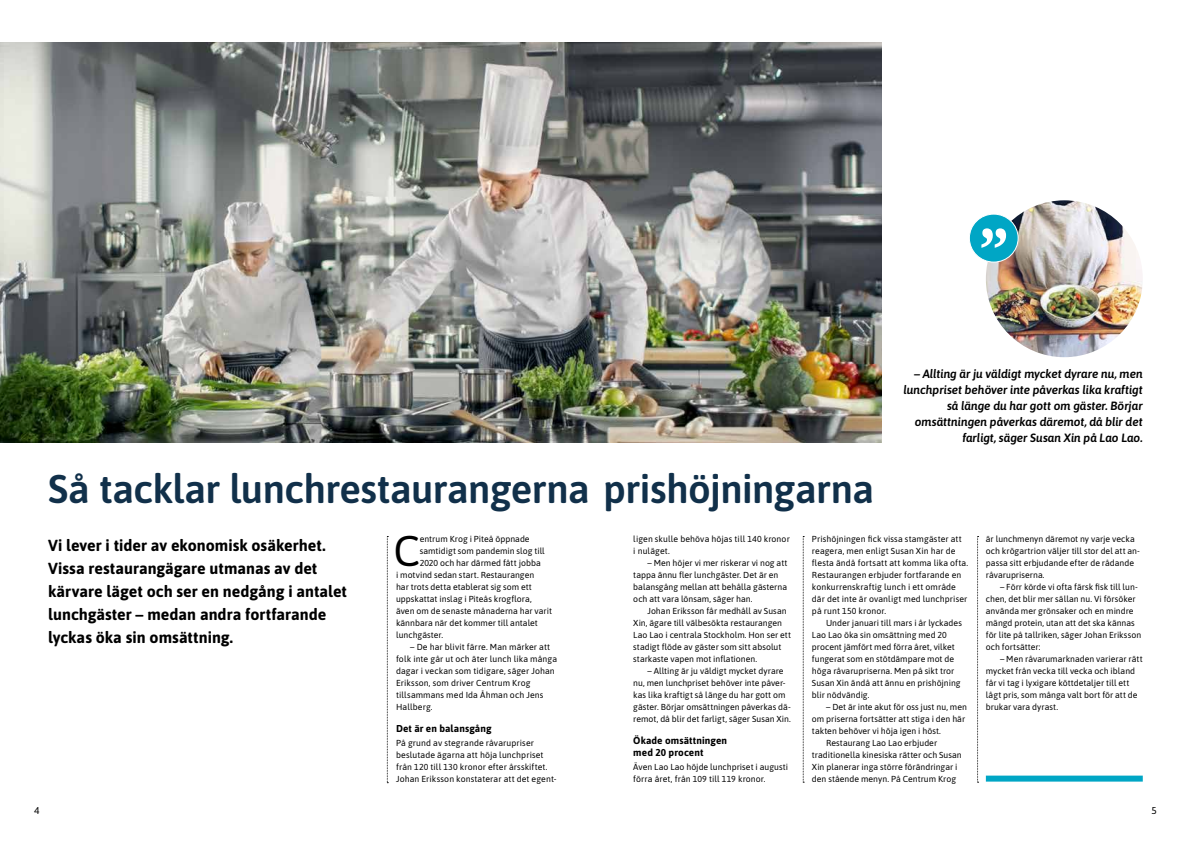
<style>
.page{position:relative;width:1191px;height:842px;background:#fff}
.page>*{position:absolute;margin:0;border:0;box-sizing:border-box;transform-origin:0 0}
.t1{font:42.9px "Asap";color:#000}
.t2{font:600 40px "Asap";letter-spacing:-.015em;color:#11304a}
.t3{font:700 16px/23px "Asap";color:#000}
.t4{font:italic 600 12px/16px "Asap";letter-spacing:-.005em;color:#000;text-align:right}
.t5{font:700 10px/12px "Asap";letter-spacing:.01em;color:#000}
.t6{font:10px "Asap";color:#000}
.t7{font:8.7px/12px "Asap";letter-spacing:.005em;color:#000}
</style>
<div class="page">
<img style="left:986px;top:200px;width:156px;height:157px;border-radius:78px">
<img style="left:0;top:43px;width:882px;height:399px">
<svg style="left:387px;top:536px;width:1px;height:247px"></svg>
<svg style="left:803px;top:536px;width:1px;height:247px"></svg>
<svg style="left:977px;top:536px;width:1px;height:247px"></svg>
<div style="left:969px;top:214px;width:49px;height:48px;background:#00a6c5;border-radius:50%"></div>
<div style="left:969px;top:214px;width:49px;height:49px;border:1px solid #fff;border-radius:50%"></div>
<svg style="left:981px;top:228px;width:25px;height:20px"></svg>
<div style="left:986px;top:776px;width:156px;height:6px;background:#00a6c5"></div>
<h3 class="t4" style="left:903px;top:366px;width:241px">– Allting är ju väldigt mycket dyrare nu, men lunchpriset behöver inte påverkas lika kraftigt så länge du har gott om gäster. Börjar omsättningen påverkas däremot, då blir det farligt, säger Susan Xin på Lao Lao.</h3>
<h2 class="t2" style="left:48px;top:461px;width:827px">Så tacklar lunchrestaurangerna prishöjningarna</h2>
<h3 class="t3" style="left:48px;top:533px;width:300px">Vi lever i tider av ekonomisk osäkerhet.<br>Vissa restaurangägare utmanas av det kärvare läget och ser en nedgång i antalet lunchgäster – medan andra fortfarande lyckas öka sin omsättning.</h3>
<p class="t7" style="left:633px;top:532px;width:158px">ligen skulle behöva höjas till 140 kronor i nuläget.</p>
<p class="t7" style="left:812px;top:532px;width:158px">Prishöjningen fick vissa stamgäster att reagera, men enligt Susan Xin har de flesta ändå fortsatt att komma lika ofta.<br>Restaurangen erbjuder fortfarande en konkurrenskraftig lunch i ett område där det inte är ovanligt med lunchpriser på runt 150 kronor.</p>
<p class="t7" style="left:812px;top:616px;width:151px;text-indent:14px">Under januari till mars i år lyckades Lao Lao öka sin omsättning med 20 procent jämfört med förra året, vilket fungerat som en stötdämpare mot de höga råvarupriserna. Men på sikt tror Susan Xin ändå att ännu en prishöjning blir nödvändig.</p>
<p class="t7" style="left:826px;top:700px;width:142px">– Det är inte akut för oss just nu, men</p>
<p class="t7" style="left:812px;top:712px;width:155px">om priserna fortsätter att stiga i den här</p>
<p class="t7" style="left:812px;top:724px;width:130px">takten behöver vi höja igen i höst.</p>
<p class="t7" style="left:826px;top:736px;width:113px">Restaurang Lao Lao erbjuder</p>
<p class="t7" style="left:812px;top:748px;width:151px">traditionella kinesiska rätter och Susan</p>
<p class="t7" style="left:812px;top:760px;width:147px">Xin planerar inga större förändringar i</p>
<p class="t7" style="left:812px;top:772px;width:146px">den stående menyn. På Centrum Krog</p>
<h1 class="t1" style="left:393px;top:521px;width:28px">C</h1>
<p class="t7" style="left:420px;top:532px;width:111px">entrum Krog i Piteå öppnade</p>
<p class="t7" style="left:420px;top:544px;width:127px">samtidigt som pandemin slog till</p>
<p class="t7" style="left:420px;top:556px;width:123px">2020 och har därmed fått jobba</p>
<p class="t7" style="left:396px;top:568px;width:140px">i motvind sedan start. Restaurangen</p>
<p class="t7" style="left:396px;top:580px;width:137px">har trots detta etablerat sig som ett</p>
<p class="t7" style="left:396px;top:592px;width:137px">uppskattat inslag i Piteås krogflora,</p>
<p class="t7" style="left:396px;top:604px;width:158px">även om de senaste månaderna har varit</p>
<p class="t7" style="left:396px;top:616px;width:143px">kännbara när det kommer till antalet</p>
<p class="t7" style="left:396px;top:628px;width:49px">lunchgäster.</p>
<p class="t7" style="left:396px;top:640px;width:163px;text-indent:14px">– De har blivit färre. Man märker att folk inte går ut och äter lunch lika många dagar i veckan som tidigare, säger Johan<br>Eriksson, som driver Centrum Krog tillsammans med Ida Åhman och Jens<br>Hallberg.</p>
<p class="t5" style="left:396px;top:722px;width:97px">Det är en balansgång</p>
<p class="t7" style="left:396px;top:736px;width:162px">På grund av stegrande råvarupriser beslutade ägarna att höja lunchpriset från 120 till 130 kronor efter årsskiftet.<br>Johan Eriksson konstaterar att det egent-</p>
<p class="t7" style="left:633px;top:556px;width:156px;text-indent:14px">– Men höjer vi mer riskerar vi nog att tappa ännu fler lunchgäster. Det är en balansgång mellan att behålla gästerna och att vara lönsam, säger han.</p>
<p class="t7" style="left:633px;top:604px;width:159px;text-indent:14px">Johan Eriksson får medhåll av Susan Xin, ägare till välbesökta restaurangen Lao Lao i centrala Stockholm. Hon ser ett stadigt flöde av gäster som sitt absolut starkaste vapen mot inflationen.</p>
<p class="t7" style="left:633px;top:664px;width:159px;text-indent:14px">– Allting är ju väldigt mycket dyrare nu, men lunchpriset behöver inte påver&shy;kas lika kraftigt så länge du har gott om gäster. Börjar omsättningen påverkas dä&shy;remot, då blir det farligt, säger Susan Xin.</p>
<p class="t5" style="left:633px;top:734px;width:95px">Ökade omsättningen med 20 procent</p>
<p class="t7" style="left:633px;top:760px;width:156px">Även Lao Lao höjde lunchpriset i augusti förra året, från 109 till 119 kronor.</p>
<p class="t6" style="left:34px;top:803px;width:7px">4</p>
<p class="t7" style="left:986px;top:532px;width:156px">är lunchmenyn däremot ny varje vecka och krögartrion väljer till stor del att an&shy;passa sitt erbjudande efter de rådande råvarupriserna.</p>
<p class="t7" style="left:986px;top:580px;width:157px;text-indent:14px">– Förr körde vi ofta färsk fisk till lun&shy;chen, det blir mer sällan nu. Vi försöker använda mer grönsaker och en mindre mängd protein, utan att det ska kännas för lite på tallriken, säger Johan Eriksson och fortsätter:</p>
<p class="t7" style="left:986px;top:652px;width:158px;text-indent:14px">– Men råvarumarknaden varierar rätt mycket från vecka till vecka och ibland får vi tag i lyxigare köttdetaljer till ett lågt pris, som många valt bort för att de brukar vara dyrast.</p>
<p class="t6" style="left:1151px;top:803px;width:7px">5</p>
</div>
